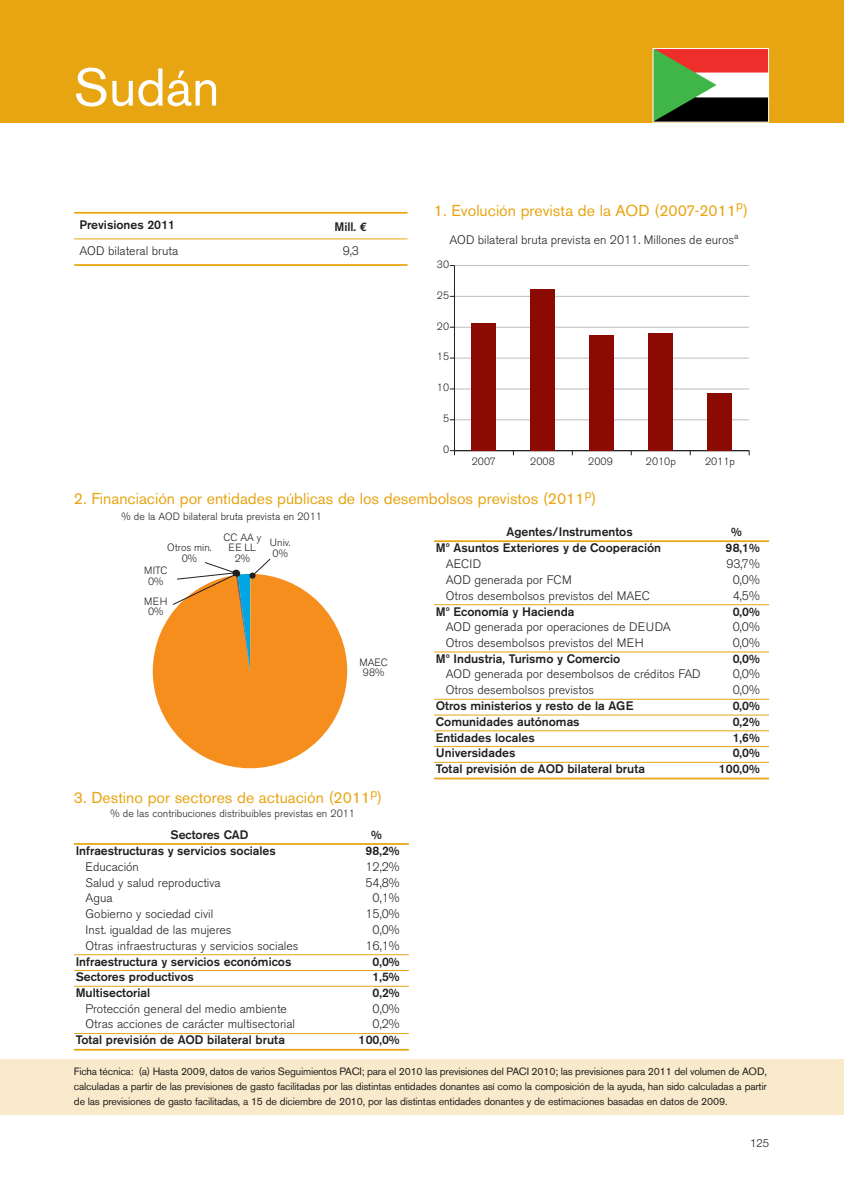
<style>
.page{position:relative;width:844px;height:1187px;background:#fff}
.page>*{position:absolute;margin:0;border:0;box-sizing:border-box;transform-origin:0 0}
.t1{font:52.5px "Akzidenz Grotesk BE";color:#fff}
.t2{font:15.75px "Akzidenz Grotesk BE";color:#e7a512}
.t3{font:300 12.25px "Akzidenz Grotesk BE";color:#231f20}
.t4{font:500 12.25px "Akzidenz Grotesk BE";color:#231f20}
.t5{font:300 11.38px "Helvetica Neue";color:#231f20}
.t6{font:10.5px/14.9px "Akzidenz Grotesk BE";letter-spacing:-.02em;color:#231f20;text-align:justify}
.t7{font:300 10.5px/10.5px "Akzidenz Grotesk BE";color:#231f20;text-align:center}
.s1{font-family:"Euro Mono";font-weight:700}
</style>
<div class="page">
<div style="left:0;top:0;width:843px;height:122px;background:#e7a512"></div>
<div style="left:0;top:1059px;width:843px;height:56px;background:#f9eacb"></div>
<hr style="left:74px;top:212px;width:333px;height:2px;background:#e7a512">
<hr style="left:74px;top:238px;width:333px;height:1px;background:#e7a512">
<hr style="left:74px;top:264px;width:333px;height:2px;background:#e7a512">
<hr style="left:454px;top:419px;width:295px;height:1px;background:#bcbdc0">
<hr style="left:454px;top:388px;width:295px;height:1px;background:#bcbdc0">
<hr style="left:454px;top:357px;width:295px;height:1px;background:#bcbdc0">
<hr style="left:454px;top:327px;width:295px;height:1px;background:#bcbdc0">
<hr style="left:454px;top:296px;width:295px;height:1px;background:#bcbdc0">
<hr style="left:454px;top:265px;width:295px;height:1px;background:#bcbdc0">
<hr style="left:454px;top:450px;width:295px;height:1px;background:#231f20">
<svg style="left:449px;top:450px;width:6px;height:5px"></svg>
<hr style="left:454px;top:265px;width:1px;height:185px;background:#231f20">
<div style="left:472px;top:323px;width:24px;height:127px;background:#8b0a02"></div>
<div style="left:530px;top:289px;width:24px;height:161px;background:#8b0a02"></div>
<div style="left:589px;top:335px;width:24px;height:115px;background:#8b0a02"></div>
<div style="left:648px;top:333px;width:24px;height:117px;background:#8b0a02"></div>
<div style="left:707px;top:393px;width:24px;height:57px;background:#8b0a02"></div>
<svg style="left:152px;top:558px;width:195px;height:210px"></svg>
<hr style="left:434px;top:540px;width:334px;height:2px;background:#e7a512">
<hr style="left:434px;top:604px;width:334px;height:1px;background:#e7a512">
<hr style="left:434px;top:651px;width:334px;height:1px;background:#e7a512">
<hr style="left:434px;top:699px;width:334px;height:1px;background:#e7a512">
<hr style="left:434px;top:714px;width:334px;height:1px;background:#e7a512">
<hr style="left:434px;top:730px;width:334px;height:1px;background:#e7a512">
<hr style="left:434px;top:746px;width:334px;height:1px;background:#e7a512">
<hr style="left:434px;top:762px;width:334px;height:1px;background:#e7a512">
<hr style="left:434px;top:777px;width:334px;height:2px;background:#e7a512">
<hr style="left:74px;top:843px;width:335px;height:1px;background:#e7a512">
<hr style="left:74px;top:954px;width:335px;height:1px;background:#e7a512">
<hr style="left:74px;top:970px;width:335px;height:1px;background:#e7a512">
<hr style="left:74px;top:985px;width:335px;height:1px;background:#e7a512">
<hr style="left:74px;top:1033px;width:335px;height:1px;background:#e7a512">
<hr style="left:74px;top:1048px;width:335px;height:2px;background:#e7a512">
<img style="left:654px;top:50px;width:112px;height:70px">
<div style="left:652px;top:48px;width:116px;height:74px;border:1px solid #fff"></div>
<h1 class="t1" style="left:74px;top:68px;width:147px">Sudán</h1>
<p class="t4" style="left:79px;top:220px;width:97px">Previsiones 2011</p>
<p class="t4" style="left:334px;top:222px;width:34px">Mill. <span class="s1">€</span></p>
<p class="t3" style="left:79px;top:246px;width:100px">AOD bilateral bruta</p>
<p class="t3" style="left:342px;top:246px;width:18px">9,3</p>
<p class="t2" style="left:434px;top:204px;width:315px">1. Evolución prevista de la AOD (2007-2011<sup>p</sup>)</p>
<p class="t3" style="left:449px;top:235px;width:290px">AOD bilateral bruta prevista en 2011. Millones de euros<sup>a</sup></p>
<p class="t7" style="left:436px;top:260px;width:14px">30</p>
<p class="t7" style="left:437px;top:291px;width:14px">25</p>
<p class="t7" style="left:437px;top:322px;width:14px">20</p>
<p class="t7" style="left:437px;top:353px;width:14px">15</p>
<p class="t7" style="left:437px;top:383px;width:14px">10</p>
<p class="t7" style="left:443px;top:414px;width:8px">5</p>
<p class="t7" style="left:443px;top:445px;width:8px">0</p>
<p class="t7" style="left:471px;top:457px;width:26px">2007</p>
<p class="t7" style="left:530px;top:457px;width:26px">2008</p>
<p class="t7" style="left:588px;top:457px;width:26px">2009</p>
<p class="t7" style="left:645px;top:457px;width:31px">2010p</p>
<p class="t7" style="left:704px;top:457px;width:31px">2011p</p>
<p class="t2" style="left:74px;top:493px;width:524px">2. Financiación por entidades públicas de los desembolsos previstos (2011<sup>p</sup>)</p>
<p class="t7" style="left:122px;top:512px;width:202px">% de la AOD bilateral bruta prevista en 2011</p>
<p class="t7" style="left:167px;top:543px;width:46px">Otros min.<br>0%</p>
<p class="t7" style="left:223px;top:533px;width:40px">CC AA y<br>EE LL<br>2%</p>
<p class="t7" style="left:144px;top:566px;width:25px">MITC<br>0%</p>
<p class="t7" style="left:144px;top:597px;width:25px">MEH<br>0%</p>
<p class="t7" style="left:270px;top:538px;width:22px;text-align:left">Univ.<br>0%</p>
<p class="t7" style="left:359px;top:658px;width:30px">MAEC<br>98%</p>
<p class="t2" style="left:74px;top:792px;width:310px">3. Destino por sectores de actuación (2011<sup>p</sup>)</p>
<p class="t7" style="left:110px;top:809px;width:246px">% de las contribuciones distribuibles previstas en 2011</p>
<p class="t4" style="left:506px;top:527px;width:128px">Agentes/Instrumentos</p>
<p class="t4" style="left:731px;top:527px;width:12px">%</p>
<p class="t4" style="left:436px;top:544px;width:227px">Mº Asuntos Exteriores y de Cooperación</p>
<p class="t4" style="left:725px;top:544px;width:36px">98,1%</p>
<p class="t3" style="left:445px;top:559px;width:37px">AECID</p>
<p class="t3" style="left:726px;top:559px;width:35px">93,7%</p>
<p class="t3" style="left:445px;top:575px;width:127px">AOD generada por FCM</p>
<p class="t3" style="left:732px;top:575px;width:29px">0,0%</p>
<p class="t3" style="left:445px;top:591px;width:205px">Otros desembolsos previstos del MAEC</p>
<p class="t3" style="left:732px;top:591px;width:29px">4,5%</p>
<p class="t4" style="left:436px;top:607px;width:140px">Mº Economía y Hacienda</p>
<p class="t4" style="left:732px;top:607px;width:29px">0,0%</p>
<p class="t3" style="left:445px;top:622px;width:226px">AOD generada por operaciones de DEUDA</p>
<p class="t3" style="left:732px;top:622px;width:29px">0,0%</p>
<p class="t3" style="left:445px;top:638px;width:199px">Otros desembolsos previstos del MEH</p>
<p class="t3" style="left:732px;top:638px;width:29px">0,0%</p>
<p class="t4" style="left:436px;top:654px;width:186px">Mº Industria, Turismo y Comercio</p>
<p class="t4" style="left:732px;top:654px;width:29px">0,0%</p>
<p class="t3" style="left:445px;top:669px;width:256px">AOD generada por desembolsos de créditos FAD</p>
<p class="t3" style="left:732px;top:669px;width:29px">0,0%</p>
<p class="t3" style="left:445px;top:685px;width:150px">Otros desembolsos previstos</p>
<p class="t3" style="left:732px;top:685px;width:29px">0,0%</p>
<p class="t4" style="left:436px;top:701px;width:199px">Otros ministerios y resto de la AGE</p>
<p class="t4" style="left:732px;top:701px;width:29px">0,0%</p>
<p class="t4" style="left:436px;top:717px;width:145px">Comunidades autónomas</p>
<p class="t4" style="left:732px;top:717px;width:29px">0,2%</p>
<p class="t4" style="left:436px;top:733px;width:100px">Entidades locales</p>
<p class="t4" style="left:732px;top:733px;width:29px">1,6%</p>
<p class="t4" style="left:436px;top:748px;width:81px">Universidades</p>
<p class="t4" style="left:732px;top:748px;width:29px">0,0%</p>
<p class="t4" style="left:436px;top:764px;width:211px">Total previsión de AOD bilateral bruta</p>
<p class="t4" style="left:718px;top:764px;width:43px">100,0%</p>
<p class="t4" style="left:170px;top:830px;width:79px">Sectores CAD</p>
<p class="t4" style="left:371px;top:830px;width:12px">%</p>
<p class="t4" style="left:76px;top:846px;width:202px">Infraestructuras y servicios sociales</p>
<p class="t4" style="left:365px;top:846px;width:36px">98,2%</p>
<p class="t3" style="left:86px;top:862px;width:55px">Educación</p>
<p class="t3" style="left:365px;top:862px;width:36px">12,2%</p>
<p class="t3" style="left:86px;top:878px;width:136px">Salud y salud reproductiva</p>
<p class="t3" style="left:365px;top:878px;width:36px">54,8%</p>
<p class="t3" style="left:86px;top:893px;width:29px">Agua</p>
<p class="t3" style="left:372px;top:893px;width:29px">0,1%</p>
<p class="t3" style="left:86px;top:909px;width:129px">Gobierno y sociedad civil</p>
<p class="t3" style="left:365px;top:909px;width:36px">15,0%</p>
<p class="t3" style="left:86px;top:925px;width:147px">Inst. igualdad de las mujeres</p>
<p class="t3" style="left:372px;top:925px;width:29px">0,0%</p>
<p class="t3" style="left:86px;top:941px;width:214px">Otras infraestructuras y servicios sociales</p>
<p class="t3" style="left:365px;top:941px;width:36px">16,1%</p>
<p class="t4" style="left:76px;top:956px;width:217px">Infraestructura y servicios económicos</p>
<p class="t4" style="left:372px;top:956px;width:29px">0,0%</p>
<p class="t4" style="left:76px;top:972px;width:120px">Sectores productivos</p>
<p class="t4" style="left:372px;top:972px;width:29px">1,5%</p>
<p class="t4" style="left:76px;top:988px;width:76px">Multisectorial</p>
<p class="t4" style="left:372px;top:988px;width:29px">0,2%</p>
<p class="t3" style="left:86px;top:1004px;width:203px">Protección general del medio ambiente</p>
<p class="t3" style="left:372px;top:1004px;width:29px">0,0%</p>
<p class="t3" style="left:86px;top:1019px;width:211px">Otras acciones de carácter multisectorial</p>
<p class="t3" style="left:372px;top:1019px;width:29px">0,2%</p>
<p class="t4" style="left:76px;top:1035px;width:211px">Total previsión de AOD bilateral bruta</p>
<p class="t4" style="left:358px;top:1035px;width:43px">100,0%</p>
<p class="t6" style="left:74px;top:1064px;width:694px">Ficha técnica: (a) Hasta 2009, datos de varios Seguimientos PACI; para el 2010 las previsiones del PACI 2010; las previsiones para 2011 del volumen de AOD, calculadas a partir de las previsiones de gasto facilitadas por las distintas entidades donantes así como la composición de la ayuda, han sido calculadas a partir de las previsiones de gasto facilitadas, a 15 de diciembre de 2010, por las distintas entidades donantes y de estimaciones basadas en datos de 2009.</p>
<p class="t5" style="left:749px;top:1139px;width:20px">125</p>
</div>
